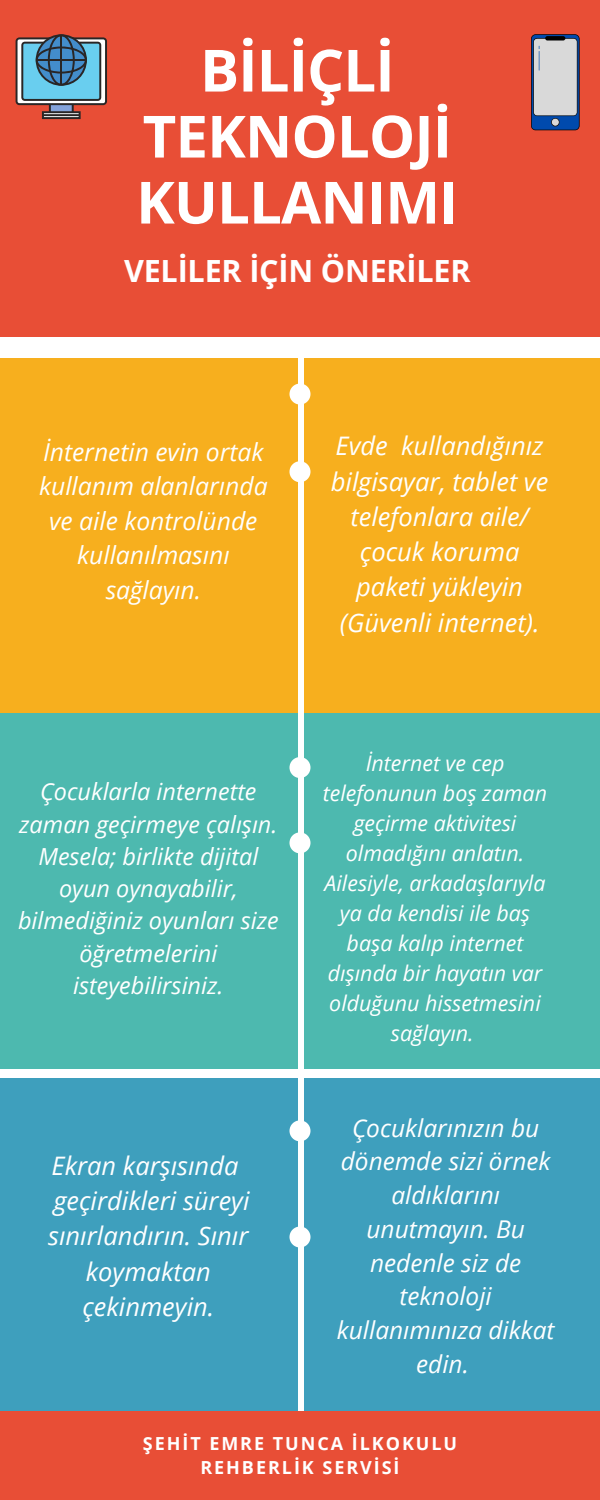
<style>
.page{position:relative;width:600px;height:1500px;background:#fff}
.page>*{position:absolute;margin:0;border:0;box-sizing:border-box;transform-origin:0 0}
.t1{font:700 58.2px/66px "Open Sans";letter-spacing:-.015em;color:#fff;text-align:center}
.t2{font:700 30.6px "Open Sans";letter-spacing:-.005em;color:#fff}
.t3{font:italic 25.6px/35.2px "Open Sans";color:#fff;text-align:center}
.t4{font:italic 25.5px/35.2px "Open Sans";color:#fff;text-align:center}
.t5{font:italic 24.7px/34.5px "Open Sans";color:#fff;text-align:center}
.t6{font:italic 24.5px/33.8px "Open Sans";color:#fff;text-align:center}
.t7{font:italic 23.5px/32.2px "Open Sans";color:#fff;text-align:center}
.t8{font:italic 21.5px/30px "Open Sans";color:#fff;text-align:center}
.t9{font:700 18px "Open Sans";letter-spacing:.11em;color:#fff}
</style>
<div class="page">
<div style="left:0;top:0;width:600px;height:337px;background:#e84e36"></div>
<div style="left:0;top:358px;width:600px;height:356px;background:#f7af1e"></div>
<div style="left:0;top:714px;width:600px;height:355px;background:#4db9af"></div>
<div style="left:0;top:1079px;width:600px;height:355px;background:#3e9fbd"></div>
<div style="left:0;top:1411px;width:600px;height:89px;background:#e84e36"></div>
<div style="left:298px;top:340px;width:5px;height:1071px;background:#fff"></div>
<div style="left:290px;top:384px;width:21px;height:21px;background:#fff;border-radius:50%"></div>
<div style="left:290px;top:461px;width:21px;height:21px;background:#fff;border-radius:50%"></div>
<div style="left:290px;top:757px;width:21px;height:21px;background:#fff;border-radius:50%"></div>
<div style="left:290px;top:832px;width:21px;height:21px;background:#fff;border-radius:50%"></div>
<div style="left:290px;top:1120px;width:21px;height:21px;background:#fff;border-radius:50%"></div>
<div style="left:290px;top:1227px;width:21px;height:21px;background:#fff;border-radius:50%"></div>
<svg style="left:16px;top:34px;width:91px;height:85px;background:#768c9e"></svg>
<hr style="left:60px;top:35px;width:2px;height:50px;background:#292626">
<hr style="left:37px;top:59px;width:49px;height:2px;background:#292626">
<hr style="left:43px;top:114px;width:37px;height:2px;background:#292626">
<svg style="left:531px;top:34px;width:49px;height:96px;background:#9aa7ba"></svg>
<p class="t1" style="left:136px;top:36px;width:324px">BİLİÇLİ<br>TEKNOLOJİ<br>KULLANIMI</p>
<p class="t2" style="left:124px;top:249px;width:348px">VELİLER İÇİN ÖNERİLER</p>
<p class="t5" style="left:39px;top:434px;width:230px">İnternetin evin ortak kullanım alanlarında ve aile kontrolünde kullanılmasını sağlayın.</p>
<p class="t3" style="left:331px;top:428px;width:219px">Evde kullandığınız bilgisayar, tablet ve telefonlara aile/ çocuk koruma paketi yü kleyin (Güvenli internet).</p>
<p class="t7" style="left:18px;top:775px;width:262px">Çocuklarla internette zaman geçirmeye çalışın.<br>Mesela; birlikte dijital oyun oynayabilir, bilmediğiniz oyunları size öğretmelerini isteyebilirsiniz.</p>
<p class="t4" style="left:48px;top:1147px;width:203px">Ekran karşısında geçirdikleri sü reyi sınırlandırın. Sınır koymaktan çekinmeyin.</p>
<p class="t8" style="left:323px;top:748px;width:226px">İnternet ve cep telefonunun boş zaman geçirme aktivitesi olmadığını anlatın.<br>Ailesiyle, arkadaşlarıyla ya da kendisi ile baş başa kalıp internet dışında bir hayatın var olduğunu hissetmesini sağlayın.</p>
<p class="t6" style="left:337px;top:1110px;width:219px">Çocuklarınızın bu dönemde sizi örnek aldıklarını unutmayın. Bu nedenle siz de teknoloji kullanımınıza dikkat edin.</p>
<p class="t9" style="left:143px;top:1430px;width:316px">ŞEHİT EMRE TUNCA İLKOKULU</p>
<p class="t9" style="left:200px;top:1455px;width:201px">REHBERLİK SERVİSİ</p>
</div>
